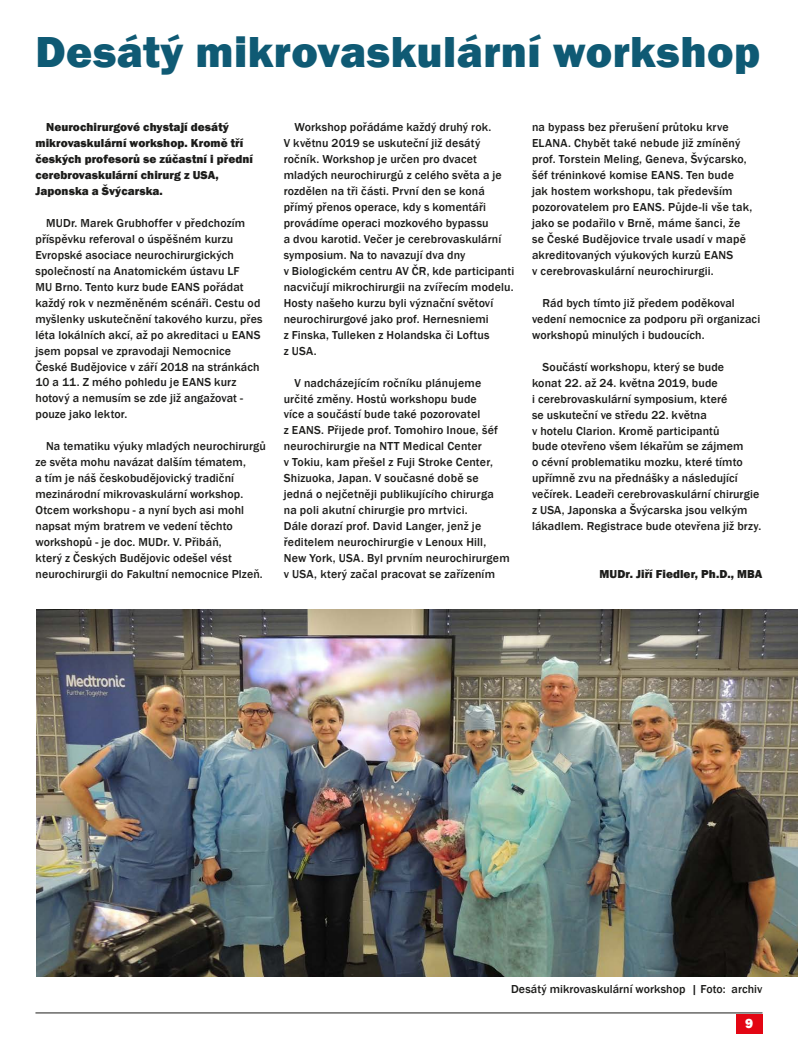
<style>
.page{position:relative;width:798px;height:1053px;background:#fff}
.page>*{position:absolute;margin:0;border:0;box-sizing:border-box;transform-origin:0 0}
.t1{font:800 44.62px "Franklin Gothic";letter-spacing:.01em;color:#0f5a74}
.t2{font:800 13.75px "Franklin Gothic";color:#fff}
.t3{font:500 11.88px/16px "Franklin Gothic";letter-spacing:.015em;color:#1d1d1b}
.t4{font:800 11.88px/16px "Franklin Gothic";letter-spacing:.005em;color:#1d1d1b}
</style>
<div class="page">
<hr style="left:35px;top:1012px;width:727px;height:1px;background:#1d1d1b">
<div style="left:735px;top:1013px;width:27px;height:20px;background:#e30613"></div>
<img style="left:36px;top:609px;width:761px;height:367px">
<h1 class="t1" style="left:35px;top:23px;width:726px">Desátý mikrovaskulární workshop</h1>
<p class="t4" style="left:35px;top:119px;width:219px;text-indent:11px">Neurochirurgové chystají desátý mikrovaskulární workshop. Kromě tří českých profesorů se zúčastní i přední cerebrovaskulární chirurg z USA, Japonska a Švýcarska.</p>
<p class="t3" style="left:35px;top:215px;width:228px;text-indent:11px">MUDr. Marek Grubhoffer v předchozím příspěvku referoval o úspěšném kurzu Evropské asociace neurochirurgických společností na Anatomickém ústavu LF<br>MU Brno. Tento kurz bude EANS pořádat každý rok v nezměněném scénáři. Cestu od myšlenky uskutečnění takového kurzu, přes léta lokálních akcí, až po akreditaci u EANS jsem popsal ve zpravodaji Nemocnice České Budějovice v září 2018 na stránkách 10 a 11. Z mého pohledu je EANS kurz hotový a nemusím se zde již angažovat - pouze jako lektor.</p>
<p class="t3" style="left:35px;top:438px;width:232px;text-indent:11px">Na tematiku výuky mladých neurochirurgů ze světa mohu navázat dalším tématem,<br>a tím je náš českobudějovický tradiční mezinárodní mikrovaskulární workshop.<br>Otcem workshopu - a nyní bych asi mohl napsat mým bratrem ve vedení těchto workshopů - je doc. MUDr. V. Přibáň,<br>který z Českých Budějovic odešel vést neurochirurgii do Fakultní nemocnice Plzeň.</p>
<p class="t3" style="left:283px;top:119px;width:232px;text-indent:11px">Workshop pořádáme každý druhý rok.<br>V květnu 2019 se uskuteční již desátý ročník. Workshop je určen pro dvacet mladých neurochirurgů z celého světa a je rozdělen na tři části. První den se koná přímý přenos operace, kdy s komentáři provádíme operaci mozkového bypassu<br>a dvou karotid. Večer je cerebrovaskulární symposium. Na to navazují dva dny<br>v Biologickém centru AV ČR, kde participanti nacvičují mikrochirurgii na zvířecím modelu.<br>Hosty našeho kurzu byli význační světoví neurochirurgové jako prof. Hernesniemi<br>z Finska, Tulleken z Holandska či Loftus<br>z USA.</p>
<p class="t3" style="left:283px;top:375px;width:227px;text-indent:11px">V nadcházejícím ročníku plánujeme určité změny. Hostů workshopu bude<br>více a součástí bude také pozorovatel<br>z EANS. Přijede prof. Tomohiro Inoue, šéf neurochirurgie na NTT Medical Center<br>v Tokiu, kam přešel z Fuji Stroke Center, Shizuoka, Japan. V současné době se jedná o nejčetněji publikujícího chirurga na poli akutní chirurgie pro mrtvici.<br>Dále dorazí prof. David Langer, jenž je ředitelem neurochirurgie v Lenoux Hill, New York, USA. Byl prvním neurochirurgem v USA, který začal pracovat se zařízením</p>
<p class="t3" style="left:532px;top:119px;width:222px">na bypass bez přerušení průtoku krve ELANA. Chybět také nebude již zmíněný prof. Torstein Meling, Geneva, Švýcarsko, šéf tréninkové komise EANS. Ten bude jak hostem workshopu, tak především pozorovatelem pro EANS. Půjde-li vše tak, jako se podařilo v Brně, máme šanci, že se České Budějovice trvale usadí v mapě akreditovaných výukových kurzů EANS<br>v cerebrovaskulární neurochirurgii.</p>
<p class="t3" style="left:532px;top:295px;width:230px;text-indent:11px">Rád bych tímto již předem poděkoval vedení nemocnice za podporu při organizaci workshopů minulých i budoucích.</p>
<p class="t3" style="left:532px;top:359px;width:231px;text-indent:11px">Součástí workshopu, který se bude<br>konat 22. až 24. května 2019, bude<br>i cerebrovaskulární symposium, které<br>se uskuteční ve středu 22. května<br>v hotelu Clarion. Kromě participantů<br>bude otevřeno všem lékařům se zájmem<br>o cévní problematiku mozku, které tímto upřímně zvu na přednášky a následující večírek. Leadeři cerebrovaskulární chirurgie z USA, Japonska a Švýcarska jsou velkým lákadlem. Registrace bude otevřena již brzy.</p>
<p class="t4" style="left:599px;top:566px;width:164px">MUDr. Jiří Fiedler, Ph.D., MBA</p>
<p class="t3" style="left:511px;top:980px;width:253px">Desátý mikrovaskulární workshop | Foto: archiv</p>
<p class="t2" style="left:744px;top:1014px;width:10px">9</p>
</div>
